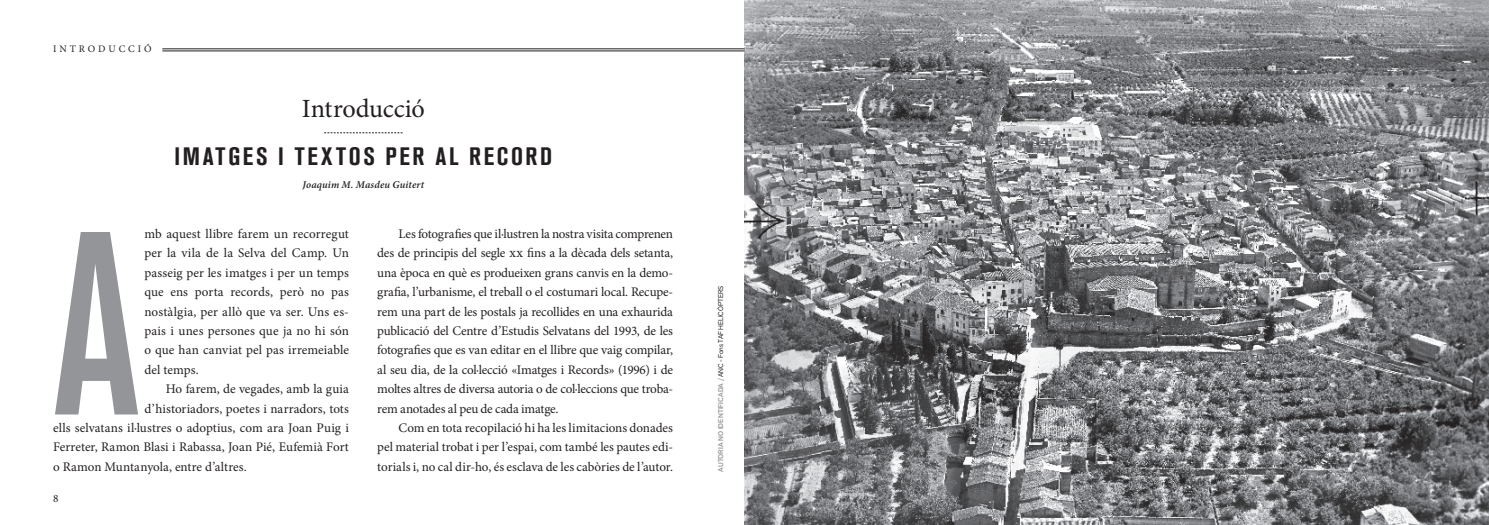
<style>
.page{position:relative;width:1489px;height:525px;background:#fff}
.page>*{position:absolute;margin:0;border:0;box-sizing:border-box;transform-origin:0 0}
.t1{font:500 condensed 258.12px "Akzidenz Grotesk BQ";color:#939598}
.t2{font:26.25px "Minion Pro";letter-spacing:-.005em;color:#231f20}
.t3{font:700 condensed 25px "Akzidenz Grotesk BQ";letter-spacing:.105em;color:#231f20}
.t4{font:13.12px/19.4px "Minion Pro";color:#231f20;text-align:justify}
.t5{font:11.25px "Minion Pro";color:#231f20}
.t6{font:italic 600 10.38px "Minion Pro";letter-spacing:.015em;color:#231f20}
.t7{font:10px "Minion Pro";letter-spacing:.29em;color:#231f20}
.t8{font:500 6.88px "Akzid Grtsk Next";letter-spacing:.01em;color:#939598}
.s1{font-weight:400;color:#231f20}
</style>
<div class="page">
<img style="left:744px;top:0;width:744px;height:524px">
<svg style="left:324px;top:132px;width:78px;height:1px"></svg>
<hr style="left:162px;top:49px;width:582px;height:1px;background:#231f20">
<hr style="left:162px;top:51px;width:582px;height:1px;background:#231f20">
<p class="t7" style="left:53px;top:42px;width:100px">INTRODUCCIÓ</p>
<h2 class="t2" style="left:302px;top:91px;width:124px">Introducció</h2>
<h3 class="t3" style="left:175px;top:142px;width:379px">IMATGES I TEXTOS PER AL RECORD</h3>
<p class="t6" style="left:302px;top:177px;width:123px">Joaquim M. Masdeu Guitert</p>
<h1 class="t1" style="left:53px;top:179px;width:87px">A</h1>
<p class="t4" style="left:144px;top:224px;width:206px">mb aquest llibre farem un recorregut per la vila de la Selva del Camp. Un passeig per les imatges i per un temps que ens porta records, però no pas nostàlgia, per allò que va ser. Uns es&shy;pais i unes persones que ja no hi són o que han canviat pel pas irremeiable del temps.</p>
<p class="t4" style="left:166px;top:379px;width:185px">Ho farem, de vegades, amb la guia</p>
<p class="t4" style="left:144px;top:398px;width:206px">d’historiadors, poetes i narradors, tots</p>
<p class="t4" style="left:53px;top:418px;width:297px">ells selvatans il·lustres o adoptius, com ara Joan Puig i</p>
<p class="t4" style="left:53px;top:437px;width:297px">Ferreter, Ramon Blasi i Rabassa, Joan Pié, Eufemià Fort</p>
<p class="t4" style="left:53px;top:456px;width:195px">o Ramon Muntanyola, entre d’altres.</p>
<p class="t5" style="left:53px;top:491px;width:7px">8</p>
<p class="t4" style="left:377px;top:224px;width:297px;text-indent:21px">Les fotografies que il·lustren la nostra visita comprenen des de principis del segle xx fins a la dècada dels setanta, una època en què es produeixen grans canvis en la demo&shy;grafia, l’urbanisme, el treball o el costumari local. Recupe&shy;rem una part de les postals ja recollides en una exhaurida publicació del Centre d’Estudis Selvatans del 1993, de les fotografies que es van editar en el llibre que vaig compilar, al seu dia, de la col·lecció «Imatges i Records» (1996) i de moltes altres de diversa autoria o de col·leccions que troba&shy;rem anotades al peu de cada imatge.</p>
<p class="t4" style="left:377px;top:418px;width:297px;text-indent:21px">Com en tota recopilació hi ha les limitacions donades pel material trobat i per l’espai, com també les pautes edi&shy;torials i, no cal dir-ho, és esclava de les cabòries de l’autor.</p>
<p class="t8" style="left:716px;top:471px;width:187px;rotate:-90deg">AUTORIA NO IDENTIFICADA / <span class="s1">ANC - Fons TAF HELICÒPTERS</span></p>
</div>
